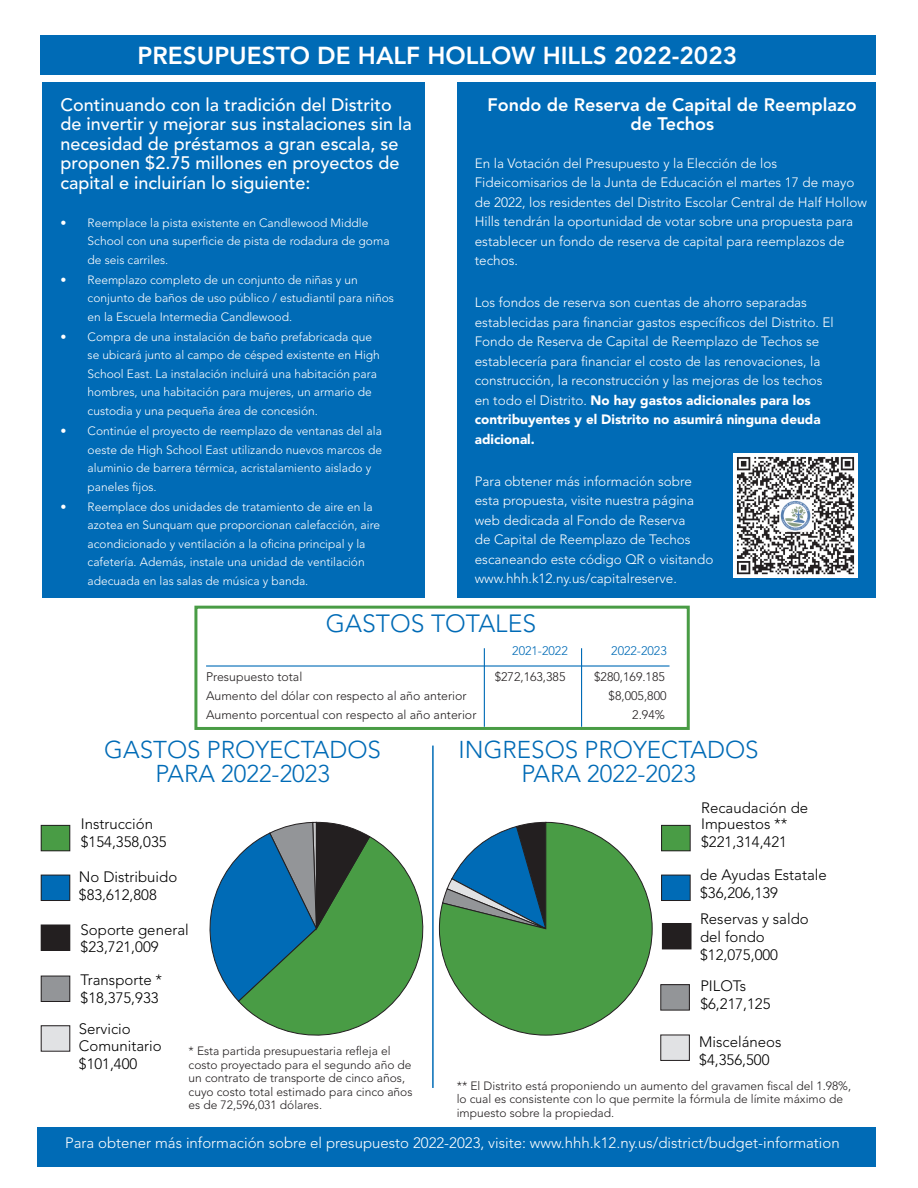
<style>
.page{position:relative;width:918px;height:1188px;background:#fff}
.page>*{position:absolute;margin:0;border:0;box-sizing:border-box;transform-origin:0 0}
.t1{font:300 24.75px "Avenir LT Std";color:#006bb6}
.t2{font:800 24.45px "Avenir LT Std";color:#fff}
.t3{font:300 24.15px/24.2px "Avenir LT Std";color:#006bb6;text-align:center}
.t4{font:500 18px/19.5px "Avenir LT Std";color:#fff}
.t5{font:800 18px/19.5px "Avenir LT Std";color:#fff;text-align:center}
.t6{font:300 15px/18px "Avenir LT Std";color:#000}
.t7{font:300 15px "Avenir LT Std";color:#fff}
.t8{font:300 13.5px/19.5px "Avenir LT Std";color:#fff}
.t9{font:300 12.3px/19.2px "Avenir LT Std";color:#231f20}
.t10{font:300 12.3px "Avenir LT Std";color:#006bb6}
.t11{font:300 12px/18.6px "Avenir LT Std";color:#fff}
.t12{font:300 12px/13.5px "Avenir LT Std";color:#231f20}
.s1{font-weight:900}
</style>
<div class="page">
<div style="left:40px;top:35px;width:836px;height:40px;background:#006bb6"></div>
<div style="left:38px;top:1127px;width:838px;height:40px;background:#006bb6"></div>
<div style="left:662px;top:825px;width:28px;height:26px;background:#499c45"></div>
<div style="left:661px;top:825px;width:30px;height:26px;border:1px solid #231f20"></div>
<div style="left:662px;top:875px;width:28px;height:26px;background:#006bb6"></div>
<div style="left:661px;top:875px;width:30px;height:26px;border:1px solid #231f20"></div>
<div style="left:662px;top:923px;width:29px;height:26px;background:#231f20"></div>
<div style="left:661px;top:985px;width:28px;height:25px;background:#939598"></div>
<div style="left:660px;top:984px;width:30px;height:26px;border:1px solid #231f20"></div>
<div style="left:661px;top:1035px;width:28px;height:25px;background:#e1e2e4"></div>
<div style="left:660px;top:1035px;width:30px;height:26px;border:1px solid #231f20"></div>
<div style="left:41px;top:825px;width:29px;height:26px;background:#499c45"></div>
<div style="left:41px;top:825px;width:29px;height:26px;border:1px solid #231f20"></div>
<div style="left:41px;top:875px;width:29px;height:26px;background:#006bb6"></div>
<div style="left:41px;top:875px;width:29px;height:26px;border:1px solid #231f20"></div>
<div style="left:41px;top:976px;width:29px;height:25px;background:#939598"></div>
<div style="left:41px;top:976px;width:29px;height:26px;border:1px solid #231f20"></div>
<div style="left:41px;top:1026px;width:29px;height:25px;background:#e1e2e4"></div>
<div style="left:41px;top:1025px;width:29px;height:27px;border:1px solid #231f20"></div>
<div style="left:41px;top:925px;width:29px;height:25px;background:#231f20"></div>
<div style="left:41px;top:925px;width:29px;height:26px;border:1px solid #231f20"></div>
<hr style="left:581px;top:648px;width:1px;height:79px;background:#006bb6">
<hr style="left:484px;top:648px;width:1px;height:79px;background:#006bb6">
<hr style="left:206px;top:665px;width:464px;height:2px;background:#006bb6">
<hr style="left:432px;top:746px;width:2px;height:342px;background:#006bb6">
<div style="left:457px;top:83px;width:419px;height:515px;background:#006bb6"></div>
<div style="left:43px;top:83px;width:382px;height:515px;background:#006bb6"></div>
<svg style="left:547px;top:822px;width:106px;height:214px"></svg>
<svg style="left:209px;top:822px;width:338px;height:228px"></svg>
<div style="left:194px;top:606px;width:496px;height:124px;border:3px solid #499c45"></div>
<img style="left:733px;top:453px;width:124px;height:125px">
<h2 class="t2" style="left:138px;top:45px;width:601px">PRESUPUESTO DE HALF HOLLOW HILLS 2022-2023</h2>
<h3 class="t5" style="left:488px;top:96px;width:371px">Fondo de Reserva de Capital de Reemplazo de Techos</h3>
<p class="t8" style="left:475px;top:154px;width:394px">En la Votación del Presupuesto y la Elección de los Fideicomisarios de la Junta de Educación el martes 17 de mayo de 2022, los residentes del Distrito Escolar Central de Half Hollow Hills tendrán la oportunidad de votar sobre una propuesta para establecer un fondo de reserva de capital para reemplazos de techos.</p>
<p class="t8" style="left:475px;top:294px;width:360px">Los fondos de reserva son cuentas de ahorro separadas establecidas para financiar gastos específicos del Distrito. El Fondo de Reserva de Capital de Reemplazo de Techos se establecería para financiar el costo de las renovaciones, la construcción, la reconstrucción y las mejoras de los techos en todo el Distrito. <span class="s1">No hay gastos adicionales para los contribuyentes y el Distrito no asumirá ninguna deuda adicional.</span></p>
<p class="t8" style="left:475px;top:472px;width:240px">Para obtener más información sobre esta propuesta, visite nuestra página web dedicada al Fondo de Reserva<br>de Capital de Reemplazo de Techos escaneando este código QR o visitando www.hhh.k12.ny.us/capitalreserve.</p>
<h3 class="t4" style="left:61px;top:96px;width:353px">Continuando con la tradición del Distrito de invertir y mejorar sus instalaciones sin la necesidad de préstamos a gran escala, se proponen $2.75 millones en proyectos de capital e incluirían lo siguiente:</h3>
<p class="t11" style="left:88px;top:214px;width:303px;text-indent:-27px">• Reemplace la pista existente en Candlewood Middle<br>School con una superficie de pista de rodadura de goma de seis carriles.</p>
<p class="t11" style="left:88px;top:271px;width:308px;text-indent:-27px">• Reemplazo completo de un conjunto de niñas y un conjunto de baños de uso público / estudiantil para niños en la Escuela Intermedia Candlewood.</p>
<p class="t11" style="left:88px;top:328px;width:294px;text-indent:-27px">• Compra de una instalación de baño prefabricada que se ubicará junto al campo de césped existente en High School East. La instalación incluirá una habitación para hombres, una habitación para mujeres, un armario de custodia y una pequeña área de concesión.</p>
<p class="t11" style="left:88px;top:422px;width:296px;text-indent:-27px">• Continúe el proyecto de reemplazo de ventanas del ala oeste de High School East utilizando nuevos marcos de aluminio de barrera térmica, acristalamiento aislado y paneles fijos.</p>
<p class="t11" style="left:88px;top:498px;width:294px;text-indent:-27px">• Reemplace dos unidades de tratamiento de aire en la azotea en Sunquam que proporcionan calefacción, aire acondicionado y ventilación a la oficina principal y la cafetería. Además, instale una unidad de ventilación adecuada en las salas de música y banda.</p>
<h1 class="t1" style="left:326px;top:612px;width:212px">GASTOS TOTALES</h1>
<p class="t9" style="left:206px;top:668px;width:272px">Presupuesto total<br>Aumento del dólar con respecto al año anterior<br>Aumento porcentual con respecto al año anterior</p>
<p class="t10" style="left:512px;top:646px;width:57px">2021-2022</p>
<p class="t9" style="left:495px;top:668px;width:72px">$272,163,385</p>
<p class="t10" style="left:611px;top:646px;width:57px">2022-2023</p>
<p class="t9" style="left:594px;top:668px;width:74px;text-align:right">$280,169.185 $8,005,800<br>2.94%</p>
<h3 class="t3" style="left:104px;top:740px;width:278px">GASTOS PROYECTADOS<br>PARA 2022-2023</h3>
<h3 class="t3" style="left:459px;top:740px;width:302px">INGRESOS PROYECTADOS<br>PARA 2022-2023</h3>
<p class="t6" style="left:81px;top:816px;width:87px">Instrucción $154,358,035</p>
<p class="t6" style="left:79px;top:869px;width:100px">No Distribuido $83,612,808</p>
<p class="t6" style="left:81px;top:923px;width:110px;line-height:16.5px">Soporte general $23,721,009</p>
<p class="t6" style="left:81px;top:972px;width:83px">Transporte * $18,375,933</p>
<p class="t6" style="left:79px;top:1022px;width:84px;line-height:16.5px">Servicio<br>Comunitario</p>
<p class="t6" style="left:79px;top:1056px;width:60px">$101,400</p>
<p class="t12" style="left:189px;top:1045px;width:225px">* Esta partida presupuestaria refleja el costo proyectado para el segundo año de un contrato de transporte de cinco años, cuyo costo total estimado para cinco años es de 72,596,031 dólares.</p>
<p class="t6" style="left:701px;top:801px;width:108px;line-height:16.5px">Recaudación de<br>Impuestos **</p>
<p class="t6" style="left:700px;top:827px;width:128px;line-height:32.4px">$221,314,421<br>de Ayudas Estatale</p>
<p class="t6" style="left:700px;top:880px;width:110px;line-height:26.7px">$36,206,139<br>Reservas y saldo</p>
<p class="t6" style="left:700px;top:929px;width:79px">del fondo $12,075,000</p>
<p class="t6" style="left:700px;top:978px;width:72px">PILOTs $6,217,125</p>
<p class="t6" style="left:699px;top:1034px;width:84px">Misceláneos $4,356,500</p>
<p class="t12" style="left:457px;top:1080px;width:396px">** El Distrito está proponiendo un aumento del gravamen fiscal del 1.98%, lo cual es consistente con lo que permite la fórmula de límite máximo de impuesto sobre la propiedad.</p>
<p class="t7" style="left:65px;top:1136px;width:776px">Para obtener más información sobre el presupuesto 2022-2023, visite: www.hhh.k12.ny.us/district/budget-information</p>
</div>
